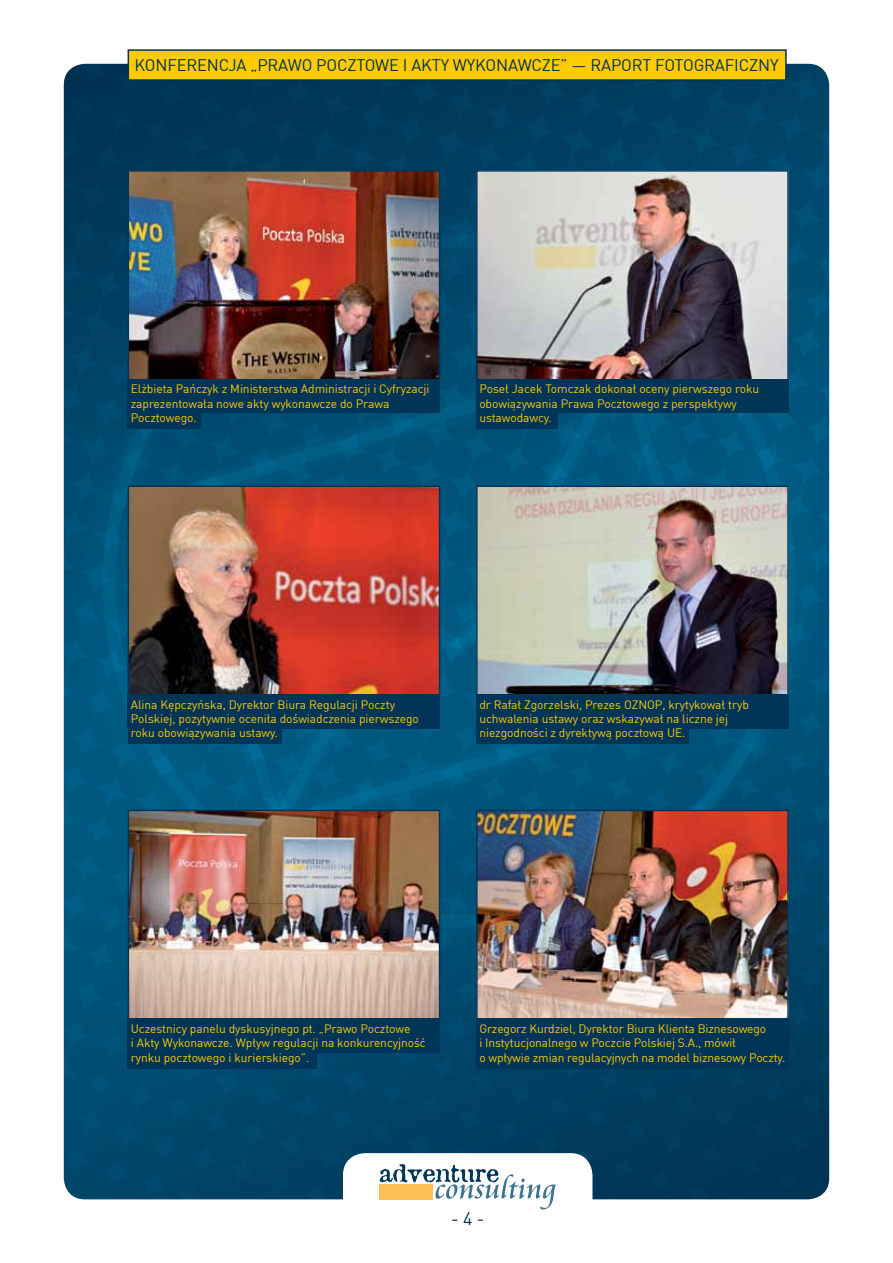
<style>
.page{position:relative;width:893px;height:1263px;background:#fff}
.page>*{position:absolute;margin:0;border:0;box-sizing:border-box;transform-origin:0 0}
.t1{font:18px "DINCE";color:#003152}
.t2{font:16.5px "DINCE";letter-spacing:-.01em;color:#003152}
.t3{font:12px/14.4px "DINCE";letter-spacing:-.005em;color:#ffcb05}
</style>
<div class="page">
<img style="left:64px;top:64px;width:765px;height:1135px">
<div style="left:344px;top:1154px;width:248px;height:103px;background:#fff;border-radius:21px"></div>
<div style="left:343px;top:1153px;width:249px;height:105px;border:2px solid #fff;border-radius:21px"></div>
<div style="left:128px;top:49px;width:659px;height:32px;background:#ffcb05;border:2px solid #003253"></div>
<svg style="left:380px;top:1164px;width:176px;height:45px"></svg>
<div style="left:379px;top:1184px;width:54px;height:16px;background:#fdc057"></div>
<img style="left:131px;top:173px;width:306px;height:205px">
<div style="left:128px;top:170px;width:312px;height:211px;border:2px solid #003557"></div>
<img style="left:479px;top:173px;width:307px;height:205px">
<div style="left:476px;top:170px;width:313px;height:211px;border:2px solid #003557"></div>
<div style="left:128px;top:379px;width:312px;height:19px;background:#003557"></div>
<div style="left:476px;top:379px;width:312px;height:19px;background:#003557"></div>
<div style="left:128px;top:393px;width:312px;height:20px;background:#003557"></div>
<div style="left:476px;top:393px;width:313px;height:20px;background:#003557"></div>
<div style="left:128px;top:409px;width:73px;height:20px;background:#003557"></div>
<div style="left:476px;top:409px;width:81px;height:20px;background:#003557"></div>
<img style="left:131px;top:488px;width:306px;height:205px">
<div style="left:128px;top:485px;width:312px;height:211px;border:2px solid #003557"></div>
<img style="left:479px;top:488px;width:307px;height:205px">
<div style="left:476px;top:485px;width:313px;height:211px;border:2px solid #003557"></div>
<div style="left:128px;top:694px;width:312px;height:20px;background:#003557"></div>
<div style="left:476px;top:694px;width:312px;height:20px;background:#003557"></div>
<div style="left:128px;top:709px;width:312px;height:19px;background:#003557"></div>
<div style="left:128px;top:724px;width:153px;height:20px;background:#003557"></div>
<div style="left:476px;top:724px;width:213px;height:20px;background:#003557"></div>
<div style="left:476px;top:709px;width:313px;height:19px;background:#003557"></div>
<img style="left:131px;top:813px;width:306px;height:204px">
<div style="left:128px;top:810px;width:312px;height:210px;border:2px solid #003557"></div>
<img style="left:479px;top:813px;width:307px;height:204px">
<div style="left:476px;top:810px;width:313px;height:210px;border:2px solid #003557"></div>
<div style="left:128px;top:1018px;width:312px;height:20px;background:#003557"></div>
<div style="left:476px;top:1018px;width:312px;height:20px;background:#003557"></div>
<div style="left:128px;top:1033px;width:312px;height:19px;background:#003557"></div>
<div style="left:128px;top:1049px;width:189px;height:19px;background:#003557"></div>
<div style="left:476px;top:1049px;width:313px;height:19px;background:#003557"></div>
<div style="left:476px;top:1033px;width:313px;height:19px;background:#003557"></div>
<h2 class="t2" style="left:134px;top:54px;width:645px">KONFERENCJa „PRAWO POCZTOWE I AKTY WYKONAWCZE” — RAPORT FOTOGRAFICZNY</h2>
<p class="t3" style="left:131px;top:381px;width:300px">Elżbieta Pańczyk z Ministerstwa Administracji i Cyfryzacji zaprezentowała nowe akty wykonawcze do Prawa<br>Pocztowego.</p>
<p class="t3" style="left:479px;top:381px;width:281px">Poseł Jacek Tomczak dokonał oceny pierwszego roku obowiązywania Prawa Pocztowego z perspektywy ustawodawcy.</p>
<p class="t3" style="left:131px;top:697px;width:290px">Alina Kępczyńska, Dyrektor Biura Regulacji Poczty<br>Polskiej, pozytywnie oceniła doświadczenia pierwszego roku obowiązywania ustawy.</p>
<p class="t3" style="left:479px;top:697px;width:271px">dr Rafał Zgorzelski, Prezes OZNOP, krytykował tryb uchwalenia ustawy oraz wskazywał na liczne jej niezgodności z dyrektywą pocztową UE.</p>
<p class="t3" style="left:131px;top:1021px;width:296px">Uczestnicy panelu dyskusyjnego pt. „Prawo Pocztowe<br>i Akty Wykonawcze. Wpływ regulacji na konkurencyjność rynku pocztowego i kurierskiego”.</p>
<p class="t3" style="left:479px;top:1021px;width:307px">Grzegorz Kurdziel, Dyrektor Biura Klienta Biznesowego<br>i Instytucjonalnego w Poczcie Polskiej S.A., mówił<br>o wpływie zmian regulacyjnych na model biznesowy Poczty.</p>
<h1 class="t1" style="left:451px;top:1207px;width:35px">- 4 -</h1>
</div>
